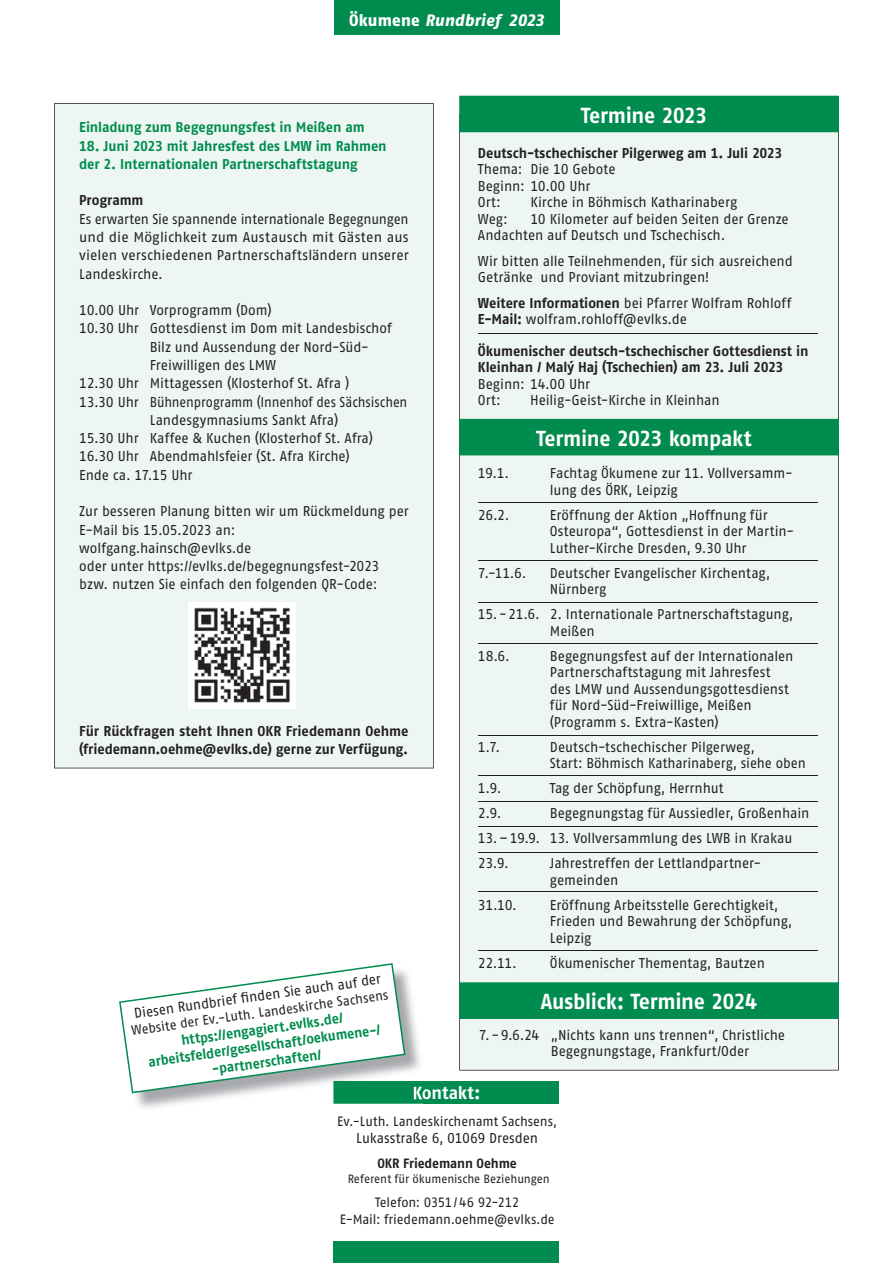
<style>
.page{position:relative;width:893px;height:1263px;background:#fff}
.page>*{position:absolute;margin:0;border:0;box-sizing:border-box;transform-origin:0 0}
.t1{font:21.75px "Fago No Bold Tf";letter-spacing:-.02em;color:#fff;scale:.96 1}
.t2{font:18px "Fago No Bold Tf";letter-spacing:-.005em;color:#fff;scale:.96 1}
.t3{font:italic 16.5px "Fago No Exb Tf";letter-spacing:.01em;color:#fff;scale:.96 1}
.t4{font:14.25px/16.5px "Fago No Regular Tf";letter-spacing:-.005em;color:#231f20;scale:.96 1}
.t5{font:14.25px/18.3px "Fago No Regular Tf";letter-spacing:-.005em;color:#231f20;text-align:justify;scale:.94 1}
.t6{font:14.25px/16.5px "Fago No Bold Tf";letter-spacing:-.005em;color:#231f20;scale:.96 1}
.t7{font:14.25px/18.3px "Fago No Bold Tf";letter-spacing:-.005em;color:#008c4e;scale:.96 1}
.t8{font:14.25px/18.3px "Fago No Bold Tf";letter-spacing:-.005em;color:#231f20}
.t9{font:14.25px/16.5px "Fago No Bold Tf";letter-spacing:-.005em;color:#008c4e;text-align:center;scale:.94 1}
.t10{font:13.5px/16.2px "Fago No Regular Tf";letter-spacing:-.01em;color:#231f20;text-align:center;scale:.96 1}
.t11{font:13.5px "Fago No Bold Tf";letter-spacing:-.01em;color:#231f20;scale:.96 1}
.t12{font:12px "Fago No Regular Tf";letter-spacing:-.005em;color:#231f20;scale:.96 1}
.s1{font-style:normal}
.s2{font-family:"Fago No Bold Tf"}
</style>
<div class="page">
<div style="left:334px;top:0;width:225px;height:34px;background:#008c4e"></div>
<div style="left:334px;top:1081px;width:225px;height:22px;background:#008c4e"></div>
<img style="left:132px;top:972px;width:291px;height:136px">
<img style="left:334px;top:1081px;width:89px;height:22px">
<svg style="left:414px;top:1086px;width:9px;height:13px"></svg>
<svg style="left:119px;top:963px;width:286px;height:130px"></svg>
<div style="left:54px;top:103px;width:380px;height:665px;background:#edf6f2"></div>
<div style="left:334px;top:1242px;width:225px;height:21px;background:#008c4e"></div>
<div style="left:459px;top:132px;width:380px;height:938px;background:#edf6f2"></div>
<div style="left:459px;top:96px;width:380px;height:36px;background:#008c4e"></div>
<div style="left:459px;top:419px;width:380px;height:36px;background:#008c4e"></div>
<div style="left:459px;top:982px;width:380px;height:37px;background:#008c4e"></div>
<hr style="left:478px;top:333px;width:339px;height:1px;background:#231f20">
<hr style="left:478px;top:502px;width:339px;height:1px;background:#231f20">
<hr style="left:478px;top:560px;width:339px;height:1px;background:#231f20">
<hr style="left:478px;top:603px;width:339px;height:1px;background:#231f20">
<hr style="left:478px;top:643px;width:339px;height:1px;background:#231f20">
<hr style="left:478px;top:735px;width:339px;height:1px;background:#231f20">
<hr style="left:478px;top:775px;width:339px;height:1px;background:#231f20">
<hr style="left:478px;top:801px;width:339px;height:1px;background:#231f20">
<hr style="left:478px;top:852px;width:339px;height:1px;background:#231f20">
<hr style="left:478px;top:891px;width:339px;height:1px;background:#231f20">
<hr style="left:478px;top:950px;width:339px;height:1px;background:#231f20">
<hr style="left:478px;top:826px;width:339px;height:1px;background:#231f20">
<img style="left:189px;top:603px;width:106px;height:106px">
<p class="t3" style="left:349px;top:10px;width:205px"><span class="s1">Ökumene</span> Rundbrief 2023</p>
<p class="t7" style="left:79px;top:118px;width:299px">Einladung zum Begegnungsfest in Meißen am</p>
<p class="t7" style="left:79px;top:136px;width:322px">18. Juni 2023 mit Jahresfest des LMW im Rahmen der 2. Internationalen Partnerschaftstagung</p>
<p class="t6" style="left:79px;top:192px;width:69px">Programm</p>
<p class="t5" style="left:79px;top:209px;width:352px">Es erwarten Sie spannende internationale Begegnungen und die Möglichkeit zum Austausch mit Gästen aus vielen verschiedenen Partnerschaftsländern unserer Landeskirche.</p>
<p class="t4" style="left:79px;top:302px;width:202px">10.00 Uhr Vorprogramm (Dom)</p>
<p class="t4" style="left:79px;top:320px;width:327px">10.30 Uhr Gottesdienst im Dom mit Landesbischof</p>
<p class="t4" style="left:150px;top:338px;width:230px">Bilz und Aussendung der Nord-Süd-</p>
<p class="t4" style="left:150px;top:357px;width:133px">Freiwilligen des LMW</p>
<p class="t4" style="left:79px;top:375px;width:283px">12.30 Uhr Mittagessen (Klosterhof St. Afra )</p>
<p class="t4" style="left:79px;top:393px;width:343px">13.30 Uhr Bühnenprogramm (Innenhof des Sächsischen</p>
<p class="t4" style="left:150px;top:411px;width:198px">Landesgymnasiums Sankt Afra)</p>
<p class="t4" style="left:79px;top:430px;width:308px">15.30 Uhr Kaffee &amp; Kuchen (Klosterhof St. Afra)</p>
<p class="t4" style="left:79px;top:448px;width:283px">16.30 Uhr Abendmahlsfeier (St. Afra Kirche)</p>
<p class="t4" style="left:79px;top:466px;width:119px">Ende ca. 17.15 Uhr</p>
<p class="t4" style="left:79px;top:502px;width:345px;line-height:18.3px">Zur besseren Planung bitten wir um Rückmeldung per E-Mail bis 15.05.2023 an: wolfgang.hainsch@evlks.de<br>oder unter https://evlks.de/begegnungsfest-2023 bzw. nutzen Sie einfach den folgenden QR-Code:</p>
<p class="t8" style="left:79px;top:721px;width:331px">Für Rückfragen steht Ihnen OKR Friedemann Oehme (friedemann.oehme@evlks.de) gerne zur Verfügung.</p>
<p class="t4" style="left:133px;top:1005px;width:261px;rotate:-8deg">Diesen Rundbrief fi nden Sie auch auf der</p>
<p class="t10" style="left:130px;top:1022px;width:271px;rotate:-8deg">Website der Ev.-Luth. Landeskirche Sachsens</p>
<p class="t9" style="left:145px;top:1037px;width:251px;rotate:-8deg">https://engagiert.evlks.de/ arbeitsfelder/gesellschaft/oekumene-/ -partnerschaften/</p>
<h1 class="t1" style="left:581px;top:102px;width:133px">Termine 2023</h1>
<p class="t6" style="left:478px;top:144px;width:319px">Deutsch-tschechischer Pilgerweg am 1. Juli 2023</p>
<p class="t4" style="left:478px;top:161px;width:145px">Thema: Die 10 Gebote<br>Beginn: 10.00 Uhr<br>Ort:</p>
<p class="t4" style="left:530px;top:194px;width:217px">Kirche in Böhmisch Katharinaberg</p>
<p class="t4" style="left:478px;top:210px;width:325px;text-indent:53px">10 Kilometer auf beiden Seiten der Grenze<br>Andachten auf Deutsch und Tschechisch.</p>
<p class="t4" style="left:478px;top:252px;width:329px">Wir bitten alle Teilnehmenden, für sich ausreichend<br>Getränke und Proviant mitzubringen!</p>
<p class="t4" style="left:478px;top:294px;width:328px"><span class="s2">Weitere Informationen</span> bei Pfarrer Wolfram Rohloff<br><span class="s2">E-Mail:</span> wolfram.rohloff@evlks.de</p>
<p class="t6" style="left:478px;top:342px;width:346px">Ökumenischer deutsch-tschechischer Gottesdienst in<br>Kleinhan / Malý Haj (Tschechien) am 23. Juli 2023</p>
<p class="t4" style="left:478px;top:375px;width:118px">Beginn: 14.00 Uhr<br>Ort:</p>
<p class="t4" style="left:478px;top:210px;width:33px">Weg:</p>
<p class="t4" style="left:530px;top:392px;width:199px">Heilig-Geist-Kirche in Kleinhan</p>
<h1 class="t1" style="left:536px;top:425px;width:226px">Termine 2023 kompakt</h1>
<p class="t4" style="left:478px;top:465px;width:34px">19.1.</p>
<p class="t4" style="left:550px;top:465px;width:254px">Fachtag Ökumene zur 11. Vollversamm&shy;lung des ÖRK, Leipzig</p>
<p class="t4" style="left:478px;top:506px;width:34px">26.2.</p>
<p class="t4" style="left:550px;top:506px;width:256px">Eröffnung der Aktion „Hoffnung für<br>Osteuropa“, Gottesdienst in der Martin-<br>Luther-Kirche Dresden, 9.30 Uhr</p>
<p class="t4" style="left:478px;top:564px;width:52px">7.-11.6.</p>
<p class="t4" style="left:550px;top:564px;width:231px">Deutscher Evangelischer Kirchentag,<br>Nürnberg</p>
<p class="t4" style="left:550px;top:606px;width:255px;text-indent:-72px">15. - 21.6. 2. Internationale Partnerschaftstagung,<br>Meißen</p>
<p class="t4" style="left:478px;top:647px;width:35px">18.6.</p>
<p class="t4" style="left:550px;top:647px;width:255px">Begegnungsfest auf der Internationalen Partnerschaftstagung mit Jahresfest des LMW und Aussendungsgottesdienst für Nord-Süd-Freiwillige, Meißen (Programm s. Extra-Kasten)</p>
<p class="t4" style="left:478px;top:738px;width:25px">1.7.</p>
<p class="t4" style="left:550px;top:738px;width:268px">Deutsch-tschechischer Pilgerweg,<br>Start: Böhmisch Katharinaberg, siehe oben</p>
<p class="t4" style="left:478px;top:780px;width:26px">1.9.</p>
<p class="t4" style="left:550px;top:780px;width:182px">Tag der Schöpfung, Herrnhut</p>
<p class="t4" style="left:478px;top:805px;width:26px">2.9.</p>
<p class="t4" style="left:550px;top:805px;width:272px">Begegnungstag für Aussiedler, Großenhain</p>
<p class="t4" style="left:478px;top:826px;width:329px;line-height:25px">13. – 19.9. 13. Vollversammlung des LWB in Krakau<br>23.9.</p>
<p class="t4" style="left:550px;top:855px;width:222px">Jahrestreffen der Lettlandpartner&shy;gemeinden</p>
<p class="t4" style="left:478px;top:896px;width:42px">31.10.</p>
<p class="t4" style="left:550px;top:896px;width:254px">Eröffnung Arbeitsstelle Gerechtigkeit,<br>Frieden und Bewahrung der Schöpfung,<br>Leipzig</p>
<p class="t4" style="left:478px;top:954px;width:42px">22.11.</p>
<p class="t4" style="left:550px;top:954px;width:225px">Ökumenischer Thementag, Bautzen</p>
<h1 class="t1" style="left:541px;top:989px;width:227px">Ausblick: Termine 2024</h1>
<p class="t4" style="left:551px;top:1026px;width:246px;text-indent:-72px">7. - 9.6.24 „Nichts kann uns trennen“, Christliche<br>Begegnungstage, Frankfurt/Oder</p>
<p class="t2" style="left:412px;top:1082px;width:72px">Kontakt:</p>
<p class="t10" style="left:337px;top:1113px;width:231px">Ev.-Luth. Landeskirchenamt Sachsens,</p>
<p class="t4" style="left:356px;top:1130px;width:191px">Lukasstraße 6, 01069 Dresden</p>
<p class="t11" style="left:377px;top:1155px;width:147px">OKR Friedemann Oehme</p>
<p class="t12" style="left:348px;top:1171px;width:212px">Referent für ökumenische Beziehungen</p>
<p class="t10" style="left:340px;top:1194px;width:225px">Telefon: 0351 / 46 92-212<br>E-Mail: friedemann.oehme@evlks.de</p>
</div>
